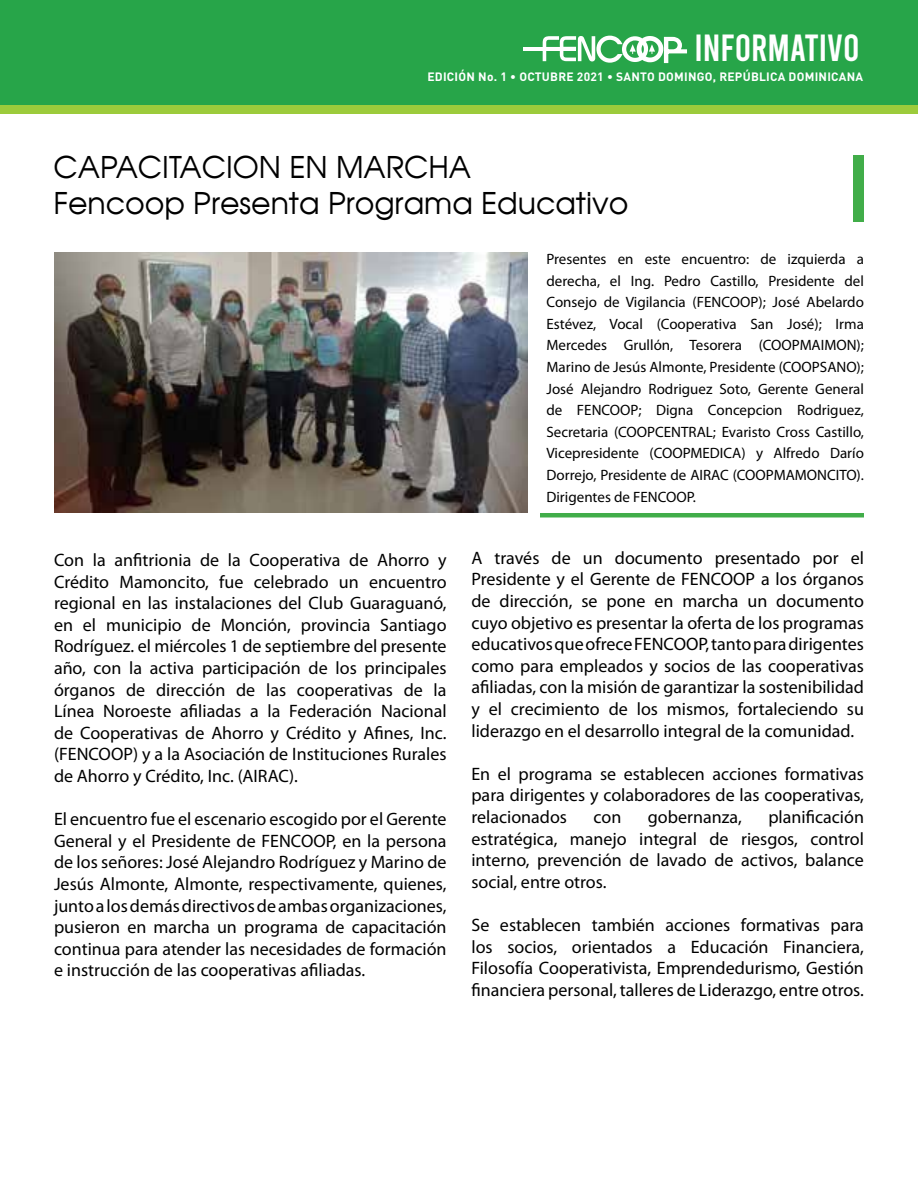
<style>
.page{position:relative;width:918px;height:1188px;background:#fff}
.page>*{position:absolute;margin:0;border:0;box-sizing:border-box;transform-origin:0 0}
.t1{font:37.65px "Bebas";color:#fff}
.t2{font:30px/36px "Avalon Plain";color:#000}
.t3{font:18px/21.6px "Myriad Pro";color:#000;text-align:justify}
.t4{font:15px/21.6px "Myriad Pro";color:#000;text-align:justify}
.t5{font:700 12px "DIN";letter-spacing:.02em;color:#fff}
</style>
<div class="page">
<div style="left:0;top:0;width:918px;height:105px;background:#27a549"></div>
<div style="left:0;top:105px;width:918px;height:8px;background:#9ccb3b"></div>
<hr style="left:523px;top:47px;width:53px;height:4px;background:#fff">
<svg style="left:543px;top:35px;width:144px;height:29px"></svg>
<div style="left:853px;top:156px;width:11px;height:66px;background:#41ad49"></div>
<img style="left:54px;top:253px;width:474px;height:260px">
<hr style="left:540px;top:513px;width:324px;height:4px;background:#41ad49">
<h1 class="t1" style="left:694px;top:29px;width:167px">INFORMATIVO</h1>
<p class="t5" style="left:427px;top:69px;width:437px">EDICIÓN No. 1 • OCTUBRE 2021 • SANTO DOMINGO, REPÚBLICA DOMINICANA</p>
<h2 class="t2" style="left:54px;top:149px;width:576px">CAPACITACION EN MARCHA<br>Fencoop Presenta Programa Educativo</h2>
<p class="t4" style="left:546px;top:248px;width:319px">Presentes en este encuentro: de izquierda a derecha, el Ing. Pedro Castillo, Presidente del Consejo de Vigilancia (FENCOOP); José Abelardo Estévez, Vocal (Cooperativa San José); Irma Mercedes Grullόn, Tesorera (COOPMAIMON); Marino de Jesús Almonte, Presidente (COOPSANO); José Alejandro Rodriguez Soto, Gerente General de FENCOOP; Digna Concepcion Rodriguez, Secretaria (COOPCENTRAL; Evaristo Cross Castillo, Vicepresidente (COOPMEDICA) y Alfredo Darío Dorrejo, Presidente de AIRAC (COOPMAMONCITO).<br>Dirigentes de FENCOOP.</p>
<p class="t3" style="left:54px;top:549px;width:394px">Con la anfitrionia de la Cooperativa de Ahorro y Crédito Mamoncito, fue celebrado un encuentro regional en las instalaciones del Club Guaraguanó, en el municipio de Monciόn, provincia Santiago Rodríguez. el miércoles 1 de septiembre del presente año, con la activa participación de los principales órganos de dirección de las cooperativas de la Línea Noroeste afiliadas a la Federación Nacional de Cooperativas de Ahorro y Crédito y Afines, Inc. (FENCOOP) y a la Asociación de Instituciones Rurales de Ahorro y Crédito, Inc. (AIRAC).</p>
<p class="t3" style="left:54px;top:808px;width:394px">El encuentro fue el escenario escogido por el Gerente General y el Presidente de FENCOOP, en la persona de los señores: José Alejandro Rodríguez y Marino de Jesús Almonte, Almonte, respectivamente, quienes, junto a los demás directivos de ambas organizaciones, pusieron en marcha un programa de capacitación continua para atender las necesidades de formación e instrucción de las cooperativas afiliadas.</p>
<p class="t3" style="left:471px;top:547px;width:394px">A través de un documento presentado por el Presidente y el Gerente de FENCOOP a los órganos de dirección, se pone en marcha un documento cuyo objetivo es presentar la oferta de los programas educativos que ofrece FENCOOP, tanto para dirigentes como para empleados y socios de las cooperativas afiliadas, con la misión de garantizar la sostenibilidad y el crecimiento de los mismos, fortaleciendo su liderazgo en el desarrollo integral de la comunidad.</p>
<p class="t3" style="left:471px;top:763px;width:394px">En el programa se establecen acciones formativas para dirigentes y colaboradores de las cooperativas, relacionados</p>
<p class="t3" style="left:471px;top:806px;width:394px;text-indent:297px">planificación estratégica, manejo integral de riesgos, control interno, prevención de lavado de activos, balance social, entre otros.</p>
<p class="t3" style="left:471px;top:914px;width:394px">Se establecen también acciones formativas para los socios, orientados a Educación Financiera, Filosofía Cooperativista, Emprendedurismo, Gestión financiera personal, talleres de Liderazgo, entre otros.</p>
<p class="t3" style="left:594px;top:806px;width:29px">con</p>
<p class="t3" style="left:648px;top:806px;width:95px">gobernanza,</p>
</div>
